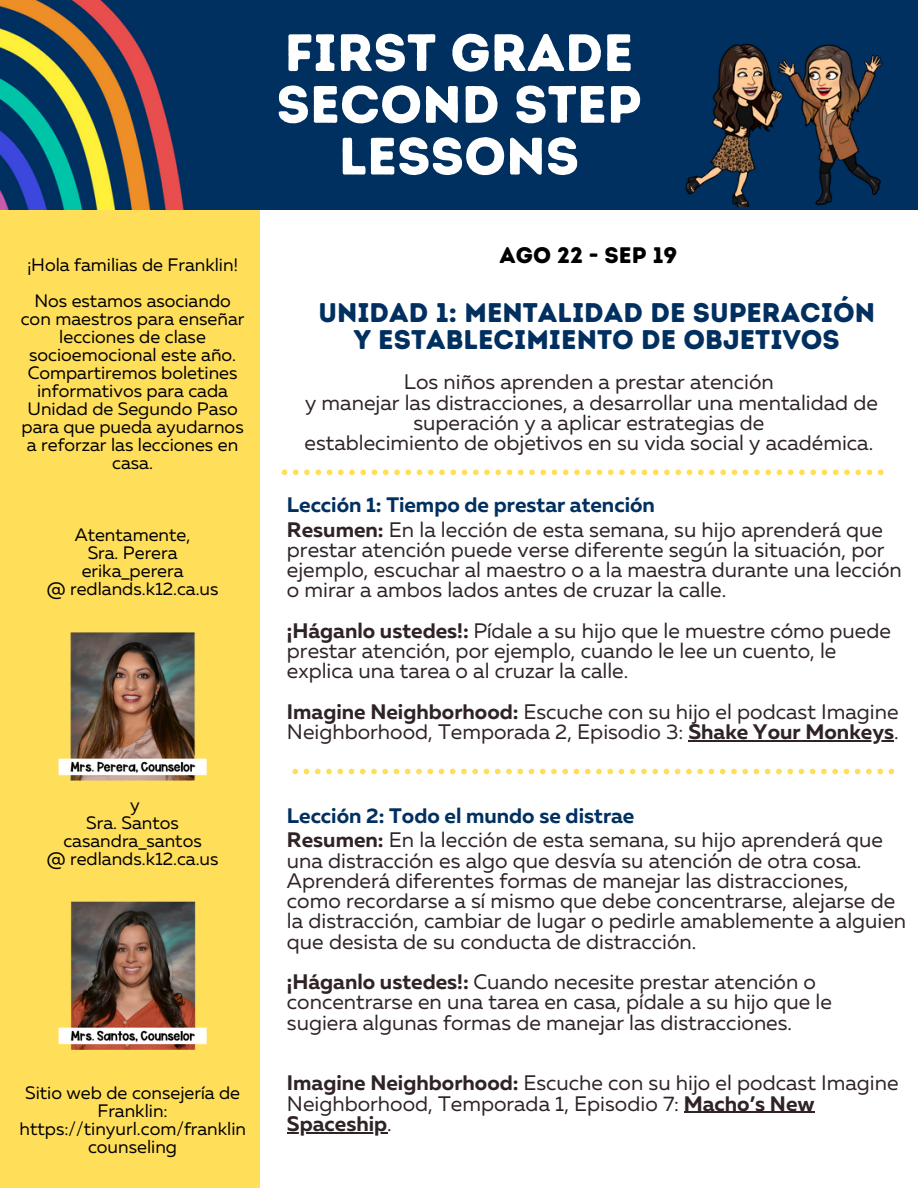
<style>
.page{position:relative;width:918px;height:1188px;background:#fff}
.page>*{position:absolute;margin:0;border:0;box-sizing:border-box;transform-origin:0 0}
.t1{font:52.5px/51.8px "Intro Rust Base";color:#fff;text-align:center}
.t2{font:27px/27px "Intro Rust Base";color:#013060;text-align:center}
.t3{font:22.5px "Intro Rust Base";color:#000}
.t4{font:21px/20.2px "Muller";color:#2f2325}
.t5{font:18px/18px "Muller";color:#000;text-align:center}
.s1{font-weight:700;color:#013060}
.s2{font-weight:700}
</style>
<div class="page">
<div style="left:0;top:0;width:260px;height:1188px;background:#ffde59"></div>
<img style="left:58px;top:632px;width:149px;height:149px">
<img style="left:58px;top:901px;width:149px;height:149px">
<img style="left:0;top:0;width:918px;height:209px">
<img style="left:685px;top:2px;width:205px;height:205px">
<hr style="left:688px;top:740px;width:206px;height:1px;background:#2f2325">
<hr style="left:684px;top:1112px;width:131px;height:1px;background:#2f2325">
<hr style="left:287px;top:1132px;width:100px;height:1px;background:#2f2325">
<svg style="left:292px;top:769px;width:602px;height:5px"></svg>
<svg style="left:282px;top:470px;width:602px;height:5px"></svg>
<p class="t5" style="left:27px;top:248px;width:212px;line-height:36px">¡Hola familias de Franklin!<br>Nos estamos asociando</p>
<p class="t5" style="left:21px;top:311px;width:225px">con maestros para enseñar lecciones de clase socioemocional este año.<br>Compartiremos boletines informativos para cada<br>Unidad de Segundo Paso para que pueda ayudarnos a reforzar las lecciones en casa.</p>
<p class="t5" style="left:47px;top:527px;width:173px">Atentamente,<br>Sra. Perera erika_perera<br>@ redlands.k12.ca.us</p>
<p class="t5" style="left:47px;top:797px;width:173px">y<br>Sra. Santos casandra_santos<br>@ redlands.k12.ca.us</p>
<p class="t5" style="left:20px;top:1085px;width:228px">Sitio web de consejería de<br>Franklin: https://tinyurl.com/franklin counseling</p>
<h1 class="t1" style="left:276px;top:27px;width:367px">FIRST GRADE<br>SECOND STEP<br>LESSONS</h1>
<p class="t3" style="left:500px;top:242px;width:179px">AGO 22 - SEP 19</p>
<p class="t2" style="left:318px;top:299px;width:558px">UNIDAD 1: MENTALIDAD DE SUPERACIÓN<br>Y ESTABLECIMIENTO DE OBJETIVOS</p>
<p class="t4" style="left:305px;top:374px;width:575px;text-align:center">Los niños aprenden a prestar atención<br>y manejar las distracciones, a desarrollar una mentalidad de superación y a aplicar estrategias de<br>establecimiento de objetivos en su vida social y académica.</p>
<p class="t4" style="left:287px;top:494px;width:598px;line-height:24.5px"><span class="s1">Lección 1: Tiempo de prestar atención<br></span><span class="s2">Resumen:</span> En la lección de esta semana, su hijo aprenderá que</p>
<p class="t4" style="left:287px;top:541px;width:616px">prestar atención puede verse diferente según la situación, por ejemplo, escuchar al maestro o a la maestra durante una lección o mirar a ambos lados antes de cruzar la calle.</p>
<p class="t4" style="left:287px;top:622px;width:606px"><span class="s2">¡Háganlo ustedes!:</span> Pídale a su hijo que le muestre cómo puede prestar atención, por ejemplo, cuando le lee un cuento, le explica una tarea o al cruzar la calle.</p>
<p class="t4" style="left:287px;top:703px;width:613px"><span class="s2">Imagine Neighborhood:</span> Escuche con su hijo el podcast Imagine<br>Neighborhood, Temporada 2, Episodio 3: <span class="s2">Shake Your Monkeys</span>.</p>
<p class="t4" style="left:287px;top:805px;width:598px;line-height:24.5px"><span class="s1">Lección 2: Todo el mundo se distrae<br></span><span class="s2">Resumen:</span> En la lección de esta semana, su hijo aprenderá que</p>
<p class="t4" style="left:287px;top:852px;width:621px">una distracción es algo que desvía su atención de otra cosa.<br>Aprenderá diferentes formas de manejar las distracciones, como recordarse a sí mismo que debe concentrarse, alejarse de la distracción, cambiar de lugar o pedirle amablemente a alguien que desista de su conducta de distracción.</p>
<p class="t4" style="left:287px;top:973px;width:546px"><span class="s2">¡Háganlo ustedes!:</span> Cuando necesite prestar atención o concentrarse en una tarea en casa, pídale a su hijo que le sugiera algunas formas de manejar las distracciones.</p>
<p class="t4" style="left:287px;top:1075px;width:613px"><span class="s2">Imagine Neighborhood:</span> Escuche con su hijo el podcast Imagine<br>Neighborhood, Temporada 1, Episodio 7: <span class="s2">Macho’s New<br>Spaceship</span>.</p>
</div>
